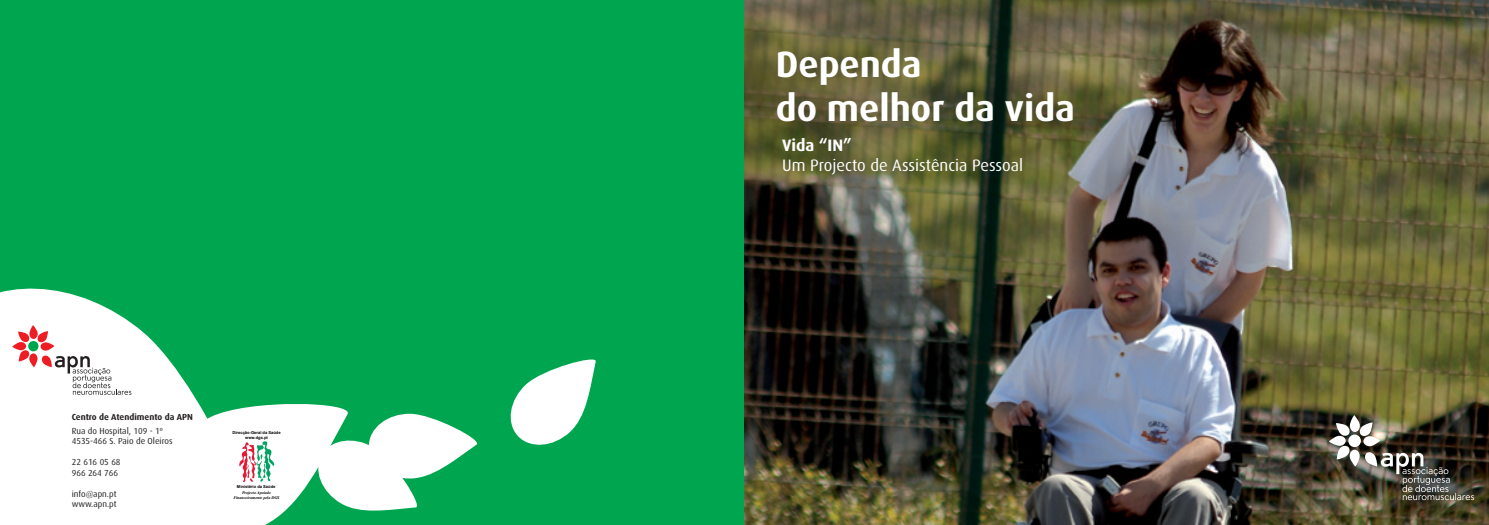
<style>
.page{position:relative;width:1489px;height:525px;background:#fff}
.page>*{position:absolute;margin:0;border:0;box-sizing:border-box;transform-origin:0 0}
.t1{font:700 36.62px/44px "Dax";color:#fff}
.t2{font:16.5px "Dax";color:#fff}
.t3{font:700 16.5px "Dax";color:#fff}
.t4{font:8.75px/10.5px "Dax";color:#231f20}
.t5{font:700 8.75px "Dax";color:#231f20}
.t6{font:700 4.12px/4.8px "Arial";color:#000;text-align:center}
.t7{font:italic 700 4.12px/5px "Times New Roman";color:#000;text-align:center}
</style>
<div class="page">
<div style="left:0;top:0;width:756px;height:524px;background:#00a54f"></div>
<svg style="left:510px;top:359px;width:86px;height:86px"></svg>
<svg style="left:0;top:288px;width:195px;height:236px;fill:#fff"></svg>
<img style="left:744px;top:0;width:744px;height:524px">
<img style="left:1327px;top:414px;width:146px;height:86px">
<svg style="left:12px;top:324px;width:119px;height:70px;background:#eee0e0"></svg>
<svg style="left:153px;top:398px;width:324px;height:126px"></svg>
<p class="t5" style="left:72px;top:411px;width:123px">Centro de Atendimento da APN</p>
<p class="t4" style="left:72px;top:425px;width:102px">Rua do Hospital, 109 - 1º<br>4535-466 S. Paio de Oleiros</p>
<p class="t4" style="left:72px;top:456px;width:50px">22 616 05 68<br>966 264 766</p>
<p class="t4" style="left:72px;top:488px;width:46px">info@apn.pt www.apn.pt</p>
<p class="t6" style="left:232px;top:430px;width:50px">Direcção-Geral da Saúde www.dgs.pt</p>
<p class="t6" style="left:237px;top:483px;width:40px">Ministério da Saúde</p>
<p class="t7" style="left:233px;top:489px;width:48px">Projecto Apoiado<br>Financeiramente pela DGS</p>
<h1 class="t1" style="left:775px;top:42px;width:301px">Dependa<br>do melhor da vida</h1>
<h2 class="t3" style="left:782px;top:136px;width:71px">Vida “IN”</h2>
<h2 class="t2" style="left:782px;top:156px;width:242px">Um Projecto de Assistência Pessoal</h2>
</div>
